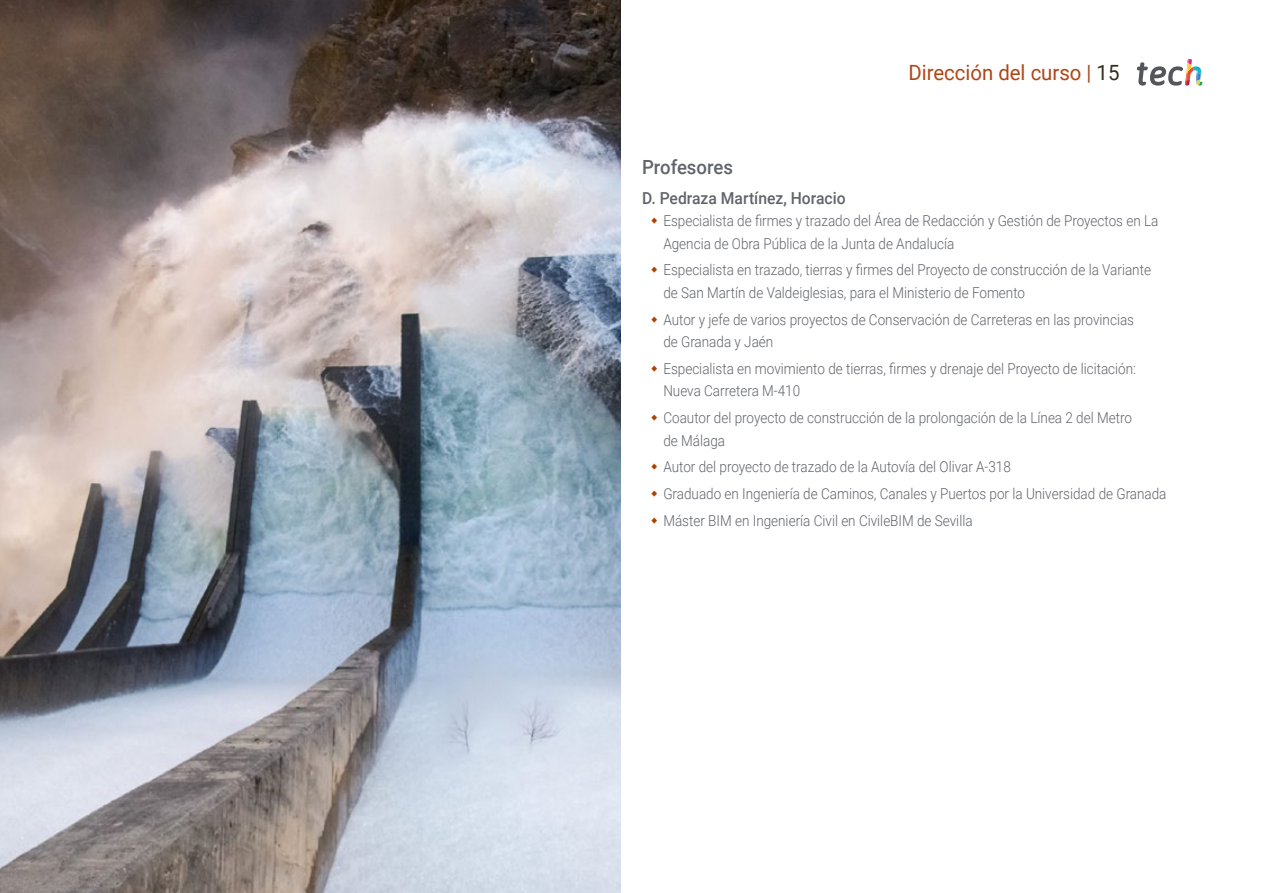
<style>
.page{position:relative;width:1263px;height:893px;background:#fff}
.page>*{position:absolute;margin:0;border:0;box-sizing:border-box;transform-origin:0 0}
.t1{font:21px "Roboto";color:#ae4717}
.t2{font:500 19.5px "Roboto";color:#61646a;scale:.95 1}
.t3{font:500 16.5px "Roboto";color:#61646a;scale:.95 1}
.t4{font:300 15px/22.5px "Roboto";color:#61646a;scale:.9 1}
.s1{color:#312e20}
</style>
<div class="page">
<img style="left:0;top:0;width:621px;height:893px">
<svg style="left:1137px;top:59px;width:65px;height:27px"></svg>
<h2 class="t2" style="left:642px;top:154px;width:97px">Profesores</h2>
<h1 class="t1" style="left:908px;top:57px;width:213px">Dirección del curso | <span class="s1">15</span></h1>
<p class="t3" style="left:642px;top:186px;width:216px">D. Pedraza Martínez, Horacio</p>
<p class="t4" style="left:663px;top:209px;width:552px">Especialista de firmes y trazado del Área de Redacción y Gestión de Proyectos en La<br>Agencia de Obra Pública de la Junta de Andalucía</p>
<p class="t4" style="left:663px;top:258px;width:543px">Especialista en trazado, tierras y firmes del Proyecto de construcción de la Variante de San Martín de Valdeiglesias, para el Ministerio de Fomento</p>
<p class="t4" style="left:663px;top:307px;width:524px">Autor y jefe de varios proyectos de Conservación de Carreteras en las provincias de Granada y Jaén</p>
<p class="t4" style="left:663px;top:357px;width:527px">Especialista en movimiento de tierras, firmes y drenaje del Proyecto de licitación:<br>Nueva Carretera M-410</p>
<p class="t4" style="left:663px;top:406px;width:522px">Coautor del proyecto de construcción de la prolongación de la Línea 2 del Metro de Málaga</p>
<p class="t4" style="left:663px;top:453px;width:561px;line-height:26.7px">Autor del proyecto de trazado de la Autovía del Olivar A-318<br>Graduado en Ingeniería de Caminos, Canales y Puertos por la Universidad de Granada<br>Máster BIM en Ingeniería Civil en CivileBIM de Sevilla</p>
</div>
